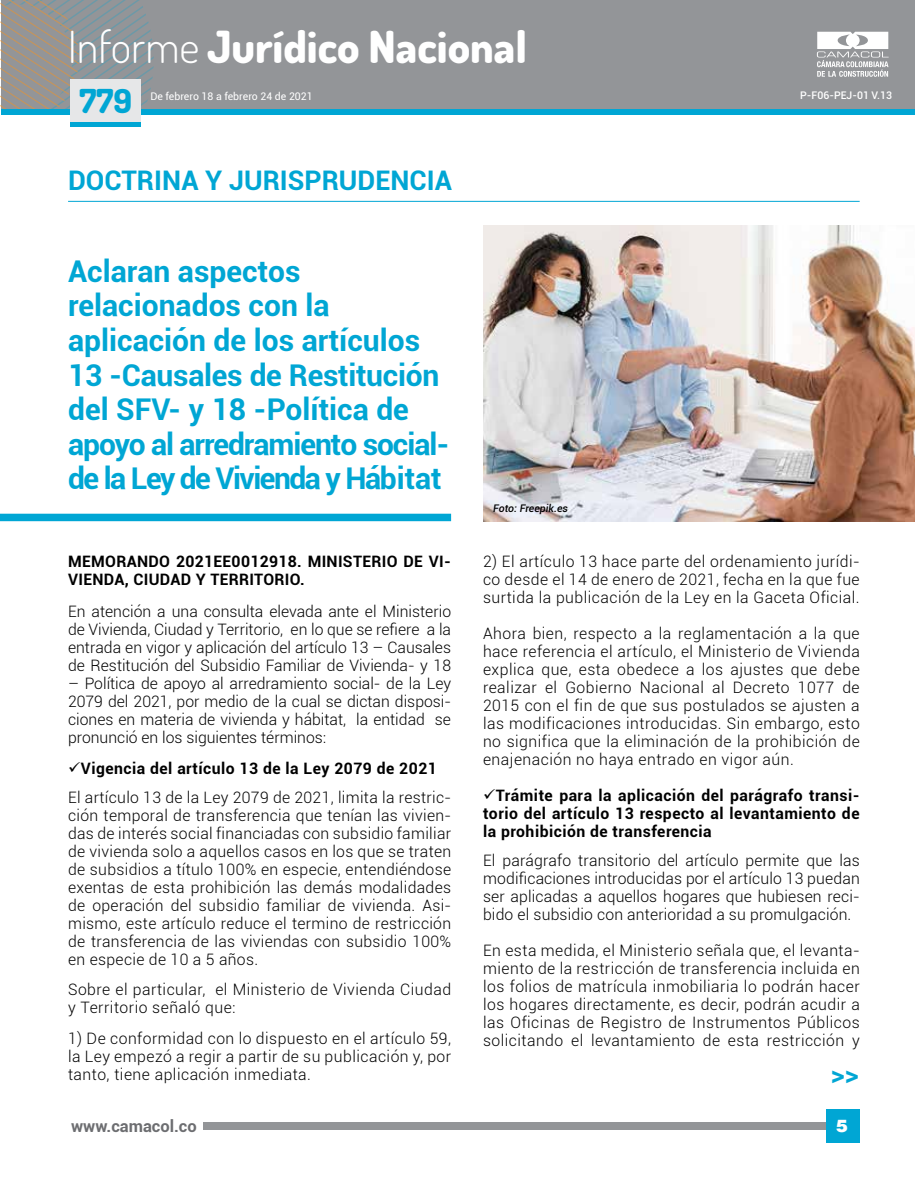
<style>
.page{position:relative;width:915px;height:1191px;background:#fff}
.page>*{position:absolute;margin:0;border:0;box-sizing:border-box;transform-origin:0 0}
.t1{font:800 44.25px "Dosis";color:#fff}
.t2{font:800 33px "Dosis";color:#00a6d4}
.t3{font:700 30px/34.5px "Roboto";letter-spacing:-.01em;color:#00a6d4}
.t4{font:700 27px "Roboto";color:#00a6d4}
.t5{font:900 19.5px "Roboto";color:#fff}
.t6{font:900 19.5px "Helvetica";color:#fff}
.t7{font:700 16.5px "Roboto";color:#6d6e71}
.t8{font:300 15.75px/18px "Roboto";letter-spacing:.03em;color:#000;text-align:justify}
.t9{font:700 15.75px/18px "Roboto";letter-spacing:.02em;color:#000}
.t10{font:10.5px "Roboto";color:#fff}
.t11{font:500 10.5px "Roboto";color:#fff}
.t12{font:italic 500 10.5px "Roboto";color:#000}
.s1{font-weight:300}
.s2{font-weight:700}
</style>
<div class="page">
<div style="left:203px;top:1122px;width:655px;height:7px;background:#939598"></div>
<div style="left:825px;top:1109px;width:33px;height:34px;background:#00a6d4"></div>
<div style="left:1px;top:0;width:913px;height:108px;background:#939598"></div>
<div style="left:1px;top:109px;width:913px;height:5px;background:#00a6d4"></div>
<svg style="left:1px;top:0;width:158px;height:109px"></svg>
<svg style="left:817px;top:32px;width:71px;height:45px"></svg>
<div style="left:70px;top:122px;width:70px;height:5px;background:#00a6d4"></div>
<div style="left:70px;top:79px;width:70px;height:43px;background:#e6e7e8"></div>
<img style="left:483px;top:225px;width:431px;height:296px">
<div style="left:0;top:514px;width:451px;height:7px;background:#00a6d4"></div>
<hr style="left:68px;top:201px;width:791px;height:1px;background:#00a6d4">
<h1 class="t1" style="left:68px;top:18px;width:460px"><span class="s1">Informe</span> Jurídico Nacional</h1>
<h2 class="t2" style="left:80px;top:80px;width:54px">779</h2>
<p class="t10" style="left:150px;top:89px;width:164px">De febrero 18 a febrero 24 de 2021</p>
<h3 class="t4" style="left:68px;top:162px;width:385px">Doctrina y jurisprudencia</h3>
<h3 class="t3" style="left:68px;top:253px;width:383px">Aclaran aspectos relacionados con la aplicación de los artículos<br>13 -Causales de Restitución del SFV- y 18 -Política de apoyo al arredramiento social&shy;de la Ley de Vivienda y Hábitat</h3>
<p class="t12" style="left:493px;top:500px;width:76px">Foto: Freepik.es</p>
<p class="t11" style="left:800px;top:87px;width:93px">P-F06-PEJ-01 V.13</p>
<p class="t9" style="left:68px;top:552px;width:384px">Memorando 2021EE0012918. Mi nisterio de Vi&shy;vi enda, Ci udad y Territorio.</p>
<p class="t8" style="left:68px;top:601px;width:384px">En atención a una consulta elevada ante el Ministerio de Vivienda, Ciudad y Territorio, en lo que se refiere a la entrada en vigor y aplicación del artículo 13 – Causales de Restitución del Subsidio Familiar de Vivienda- y 18</p>
<p class="t8" style="left:68px;top:673px;width:384px">– Política de apoyo al arredramiento social- de la Ley 2079 del 2021, por medio de la cual se dictan disposi&shy;ciones en materia de vivienda y hábitat, la entidad se pronunció en los siguientes términos:</p>
<p class="t8" style="left:68px;top:753px;width:384px;line-height:28.5px">✓<span class="s2">Vigencia del artículo 13 de la Ley 2079 de 2021<br></span>El artículo 13 de la Ley 2079 de 2021, limita la restric-</p>
<p class="t8" style="left:68px;top:805px;width:384px">ción temporal de transferencia que tenían las vivien&shy;das de interés social financiadas con subsidio familiar de vivienda solo a aquellos casos en los que se traten de subsidios a título 100% en especie, entendiéndose exentas de esta prohibición las demás modalidades de operación del subsidio familiar de vivienda. Asi&shy;mismo, este artículo reduce el termino de restricción de transferencia de las viviendas con subsidio 100% en especie de 10 a 5 años.</p>
<p class="t8" style="left:68px;top:979px;width:384px">Sobre el particular, el Ministerio de Vivienda Ciudad y Territorio señaló que:</p>
<p class="t8" style="left:68px;top:1029px;width:384px">1) De conformidad con lo dispuesto en el artículo 59, la Ley empezó a regir a partir de su publicación y, por tanto, tiene aplicación inmediata.</p>
<p class="t8" style="left:483px;top:552px;width:378px">2) El artículo 13 hace parte del ordenamiento jurídi&shy;co desde el 14 de enero de 2021, fecha en la que fue surtida la publicación de la Ley en la Gaceta Oficial.</p>
<p class="t8" style="left:483px;top:624px;width:378px">Ahora bien, respecto a la reglamentación a la que hace referencia el artículo, el Ministerio de Vivienda explica que, esta obedece a los ajustes que debe realizar el Gobierno Nacional al Decreto 1077 de 2015 con el fin de que sus postulados se ajusten a las modificaciones introducidas. Sin embargo, esto no significa que la eliminación de la prohibición de enajenación no haya entrado en vigor aún.</p>
<p class="t9" style="left:483px;top:786px;width:378px;text-align:justify">✓Trámite para la aplicación del parágrafo transi&shy;torio del artículo 13 respecto al levantamiento de la prohibición de transferencia</p>
<p class="t8" style="left:483px;top:850px;width:378px">El parágrafo transitorio del artículo permite que las modificaciones introducidas por el artículo 13 puedan ser aplicadas a aquellos hogares que hubiesen reci&shy;bido el subsidio con anterioridad a su promulgación.</p>
<p class="t8" style="left:483px;top:940px;width:378px">En esta medida, el Ministerio señala que, el levanta&shy;miento de la restricción de transferencia incluida en los folios de matrícula inmobiliaria lo podrán hacer los hogares directamente, es decir, podrán acudir a las Oficinas de Registro de Instrumentos Públicos solicitando el levantamiento de esta restricción y</p>
<h3 class="t4" style="left:830px;top:1055px;width:30px">&gt;&gt;</h3>
<p class="t7" style="left:71px;top:1114px;width:127px">www.camacol.co</p>
<p class="t5" style="left:836px;top:1114px;width:13px">1</p>
<p class="t6" style="left:836px;top:1118px;width:13px">5</p>
</div>
